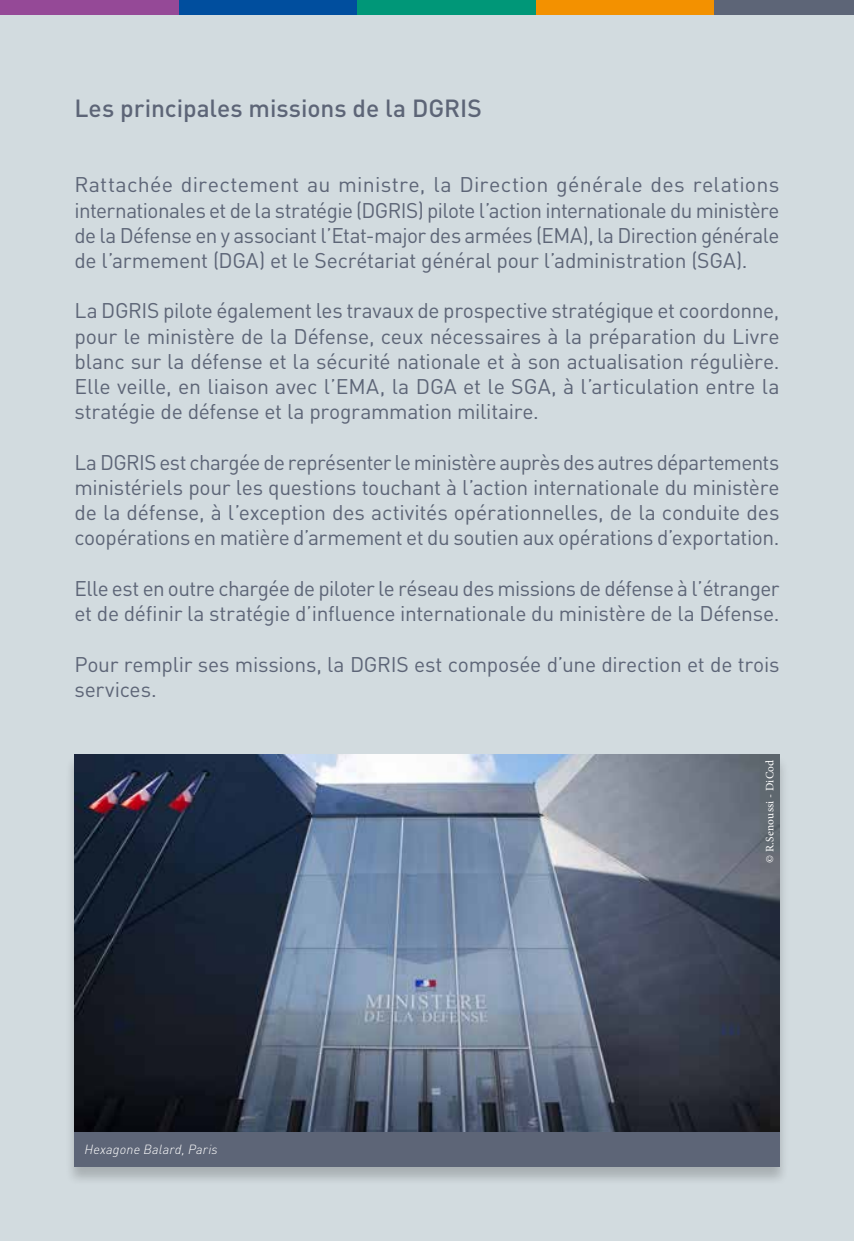
<style>
.page{position:relative;width:854px;height:1241px;background:#fff}
.page>*{position:absolute;margin:0;border:0;box-sizing:border-box;transform-origin:0 0}
.t1{font:500 24.5px "DIN";letter-spacing:-.005em;color:#5d6577}
.t2{font:21px/25.2px "DIN";letter-spacing:-.015em;color:#5d6577;text-align:justify}
.t3{font:italic 300 13.12px "DIN";letter-spacing:.015em;color:#fff}
.t4{font:11.38px "Minion Pro";letter-spacing:.02em;color:#fff}
</style>
<div class="page">
<div style="left:0;top:0;width:853px;height:1240px;background:#d2dbdf"></div>
<div style="left:0;top:0;width:179px;height:15px;background:#954997"></div>
<div style="left:179px;top:0;width:178px;height:15px;background:#004e9e"></div>
<div style="left:357px;top:0;width:179px;height:15px;background:#009778"></div>
<div style="left:536px;top:0;width:178px;height:15px;background:#f39100"></div>
<div style="left:714px;top:0;width:139px;height:15px;background:#5d6577"></div>
<div style="left:65px;top:754px;width:724px;height:431px;background:#000;opacity:.2"></div>
<img style="left:74px;top:754px;width:705px;height:377px">
<div style="left:74px;top:1131px;width:705px;height:35px;background:#5d6577"></div>
<p class="t1" style="left:74px;top:92px;width:409px">Les principales missions de la DGRIS</p>
<p class="t2" style="left:74px;top:172px;width:706px">Rattachée directement au ministre, la Direction générale des relations internationales et de la stratégie (DGRIS) pilote l’action internationale du ministère de la Défense en y associant l’Etat-major des armées (EMA), la Direction générale de l’armement (DGA) et le Secrétariat général pour l’administration (SGA).</p>
<p class="t2" style="left:74px;top:298px;width:706px">La DGRIS pilote également les travaux de prospective stratégique et coordonne, pour le ministère de la Défense, ceux nécessaires à la préparation du Livre blanc sur la défense et la sécurité nationale et à son actualisation régulière.<br>Elle veille, en liaison avec l’EMA, la DGA et le SGA, à l’articulation entre la stratégie de défense et la programmation militaire.</p>
<p class="t2" style="left:74px;top:449px;width:706px">La DGRIS est chargée de représenter le ministère auprès des autres départements ministériels pour les questions touchant à l’action internationale du ministère de la défense, à l’exception des activités opérationnelles, de la conduite des coopérations en matière d’armement et du soutien aux opérations d’exportation.</p>
<p class="t2" style="left:74px;top:575px;width:706px">Elle est en outre chargée de piloter le réseau des missions de défense à l’étranger et de définir la stratégie d’influence internationale du ministère de la Défense.</p>
<p class="t2" style="left:74px;top:650px;width:706px">Pour remplir ses missions, la DGRIS est composée d’une direction et de trois services.</p>
<p class="t3" style="left:84px;top:1140px;width:135px">Hexagone Balard, Paris</p>
<p class="t4" style="left:762px;top:862px;width:105px;rotate:-90deg">© R.Senoussi - DiCod</p>
</div>
